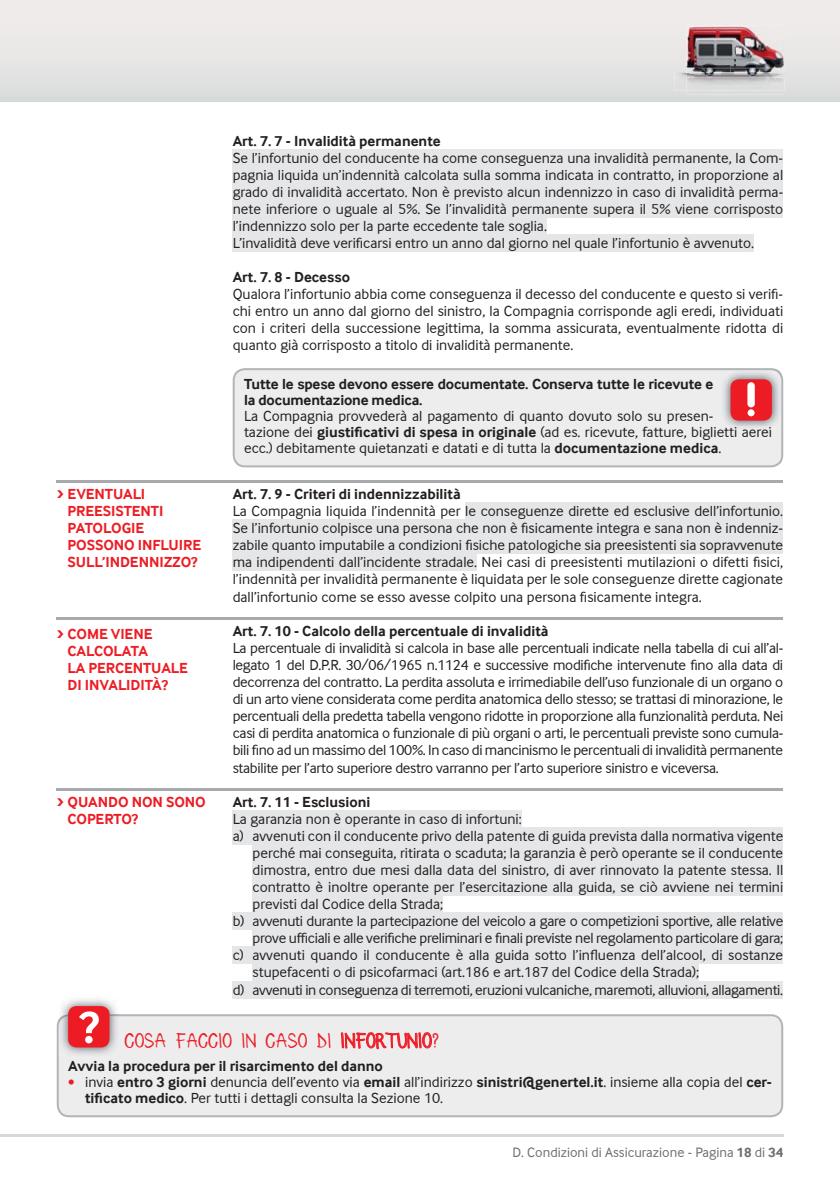
<style>
.page{position:relative;width:840px;height:1191px;background:#fff}
.page>*{position:absolute;margin:0;border:0;box-sizing:border-box;transform-origin:0 0}
.t1{font:700 30px "GENERTEL Script";letter-spacing:.005em;color:#ed1c24}
.t2{font:15px/17px "Inter Face Da Ma";color:#231f20}
.t3{font:700 15px/16px "Inter Face Da Ma";color:#231f20}
.t4{font:15px "Inter Face Da Ma";letter-spacing:-.02em;color:#231f20}
.t5{font:700 15px/17px "Inter Face Da Ma";letter-spacing:-.005em;color:#ed1c24}
.t6{font:14px "Inter Face Da Ma";color:#6d6e70}
.s1{font-weight:700}
.s2{font-size:13px;color:#ed1c24}
</style>
<div class="page">
<svg style="left:0;top:0;width:839px;height:102px;background:#e7e5e5"></svg>
<hr style="left:0;top:1134px;width:782px;height:2px;background:#d6d9da">
<img style="left:674px;top:72px;width:110px;height:18px">
<img style="left:686px;top:90px;width:97px;height:4px">
<img style="left:686px;top:78px;width:97px;height:12px">
<img style="left:686px;top:26px;width:97px;height:52px">
<img style="left:701px;top:65px;width:29px;height:3px">
<img style="left:686px;top:69px;width:96px;height:6px">
<svg style="left:702px;top:68px;width:28px;height:5px"></svg>
<div style="left:232px;top:150px;width:550px;height:68px;background:#e5e6e7"></div>
<div style="left:232px;top:218px;width:314px;height:17px;background:#e5e6e7"></div>
<div style="left:232px;top:235px;width:521px;height:17px;background:#e5e6e7"></div>
<hr style="left:57px;top:480px;width:725px;height:2px;background:#a7a9ac">
<div style="left:465px;top:503px;width:317px;height:17px;background:#e5e6e7"></div>
<div style="left:232px;top:520px;width:550px;height:34px;background:#e5e6e7"></div>
<div style="left:232px;top:554px;width:245px;height:17px;background:#e5e6e7"></div>
<hr style="left:57px;top:617px;width:725px;height:2px;background:#a7a9ac">
<hr style="left:57px;top:788px;width:725px;height:2px;background:#a7a9ac">
<div style="left:232px;top:810px;width:289px;height:17px;background:#e5e6e7"></div>
<div style="left:232px;top:827px;width:550px;height:17px;background:#e5e6e7"></div>
<div style="left:252px;top:844px;width:530px;height:51px;background:#e5e6e7"></div>
<div style="left:252px;top:895px;width:191px;height:17px;background:#e5e6e7"></div>
<div style="left:232px;top:912px;width:550px;height:17px;background:#e5e6e7"></div>
<div style="left:252px;top:929px;width:530px;height:17px;background:#e5e6e7"></div>
<div style="left:232px;top:946px;width:550px;height:17px;background:#e5e6e7"></div>
<div style="left:252px;top:963px;width:446px;height:17px;background:#e5e6e7"></div>
<div style="left:232px;top:981px;width:550px;height:17px;background:#e5e6e7"></div>
<div style="left:232px;top:368px;width:550px;height:99px;background:#ededee"></div>
<img style="left:720px;top:370px;width:61px;height:60px">
<img style="left:720px;top:426px;width:51px;height:4px">
<div style="left:730px;top:379px;width:41px;height:41px;background:#ed1c24;border-radius:9px"></div>
<div style="left:747px;top:382px;width:7px;height:25px;background:#fff;border-radius:4px"></div>
<div style="left:747px;top:409px;width:7px;height:7px;background:#fff;border-radius:50%"></div>
<div style="left:57px;top:1014px;width:725px;height:103px;background:#ededee"></div>
<img style="left:61px;top:999px;width:55px;height:15px">
<img style="left:59px;top:1025px;width:60px;height:31px">
<img style="left:59px;top:1014px;width:60px;height:11px">
<div style="left:68px;top:1006px;width:41px;height:41px;background:#ed1c24;border-radius:9px"></div>
<svg style="left:79px;top:1011px;width:20px;height:32px"></svg>
<p class="t3" style="left:232px;top:133px;width:209px">Art. 7. 7 - Invalidità permanente</p>
<p class="t2" style="left:232px;top:150px;width:551px">Se l’infortunio del conducente ha come conseguenza una invalidità permanente, la Com&shy;pagnia liquida un’indennità calcolata sulla somma indicata in contratto, in proporzione al grado di invalidità accertato. Non è previsto alcun indennizzo in caso di invalidità perma&shy;nete inferiore o uguale al 5%. Se l’invalidità permanente supera il 5% viene corrisposto l’indennizzo solo per la parte eccedente tale soglia.<br>L’invalidità deve verificarsi entro un anno dal giorno nel quale l’infortunio è avvenuto.</p>
<p class="t3" style="left:232px;top:269px;width:119px">Art. 7. 8 - Decesso</p>
<p class="t2" style="left:232px;top:286px;width:551px;text-align:justify">Qualora l’infortunio abbia come conseguenza il decesso del conducente e questo si verifi&shy;chi entro un anno dal giorno del sinistro, la Compagnia corrisponde agli eredi, individuati con i criteri della successione legittima, la somma assicurata, eventualmente ridotta di quanto già corrisposto a titolo di invalidità permanente.</p>
<p class="t5" style="left:68px;top:486px;width:135px;text-indent:-11px">❯ EVENTUALI<br>PREESISTENTI<br>PATOLOGIE<br>POSSONO INFLUIRE<br>SULL’INDENNIZZO?</p>
<p class="t5" style="left:68px;top:625px;width:122px;text-indent:-11px">❯ COME VIENE<br>CALCOLATA<br>LA PERCENTUALE<br>DI INVALIDITÀ?</p>
<p class="t5" style="left:68px;top:793px;width:140px;text-indent:-11px">❯ QUANDO NON SONO<br>COPERTO?</p>
<p class="t3" style="left:244px;top:376px;width:470px">Tutte le spese devono essere documentate. Conserva tutte le ricevute e la documentazione medica.</p>
<p class="t2" style="left:244px;top:408px;width:529px;line-height:16px">La Compagnia provvederà al pagamento di quanto dovuto solo su presen-<br>tazione dei <span class="s1">giustificativi di spesa in originale</span> (ad es. ricevute, fatture, biglietti aerei ecc.) debitamente quietanzati e datati e di tutta la <span class="s1">documentazione medica</span>.</p>
<p class="t3" style="left:232px;top:486px;width:229px">Art. 7. 9 - Criteri di indennizzabilità</p>
<p class="t2" style="left:232px;top:503px;width:551px;text-align:justify">La Compagnia liquida l’indennità per le conseguenze dirette ed esclusive dell’infortunio.<br>Se l’infortunio colpisce una persona che non è fisicamente integra e sana non è indenniz&shy;zabile quanto imputabile a condizioni fisiche patologiche sia preesistenti sia sopravvenute ma indipendenti dall’incidente stradale. Nei casi di preesistenti mutilazioni o difetti fisici, l’indennità per invalidità permanente è liquidata per le sole conseguenze dirette cagionate dall’infortunio come se esso avesse colpito una persona fisicamente integra.</p>
<p class="t3" style="left:232px;top:623px;width:317px">Art. 7. 10 - Calcolo della percentuale di invalidità</p>
<p class="t2" style="left:232px;top:639px;width:552px;text-align:justify">La percentuale di invalidità si calcola in base alle percentuali indicate nella tabella di cui all’al&shy;legato 1 del D.P.R. 30/06/1965 n.1124 e successive modifiche intervenute fino alla data di decorrenza del contratto. La perdita assoluta e irrimediabile dell’uso funzionale di un organo o di un arto viene considerata come perdita anatomica dello stesso; se trattasi di minorazione, le percentuali della predetta tabella vengono ridotte in proporzione alla funzionalità perduta. Nei casi di perdita anatomica o funzionale di più organi o arti, le percentuali previste sono cumula&shy;bili fino ad un massimo del 100%. In caso di mancinismo le percentuali di invalidità permanente stabilite per l’arto superiore destro varranno per l’arto superiore sinistro e viceversa.</p>
<p class="t3" style="left:232px;top:794px;width:139px">Art. 7. 11 - Esclusioni</p>
<p class="t2" style="left:232px;top:810px;width:290px">La garanzia non è operante in caso di infortuni:</p>
<p class="t2" style="left:232px;top:827px;width:552px">a) avvenuti con il conducente privo della patente di guida prevista dalla normativa vigente</p>
<p class="t2" style="left:252px;top:844px;width:532px">perché mai conseguita, ritirata o scaduta; la garanzia è però operante se il conducente</p>
<p class="t2" style="left:252px;top:861px;width:532px">dimostra, entro due mesi dalla data del sinistro, di aver rinnovato la patente stessa. Il</p>
<p class="t2" style="left:252px;top:878px;width:532px">contratto è inoltre operante per l’esercitazione alla guida, se ciò avviene nei termini</p>
<p class="t2" style="left:252px;top:895px;width:192px">previsti dal Codice della Strada;</p>
<p class="t4" style="left:232px;top:912px;width:552px">b) avvenuti durante la partecipazione del veicolo a gare o competizioni sportive, alle relative</p>
<p class="t4" style="left:252px;top:929px;width:532px">prove ufficiali e alle verifiche preliminari e finali previste nel regolamento particolare di gara;</p>
<p class="t2" style="left:232px;top:946px;width:551px">c) avvenuti quando il conducente è alla guida sotto l’influenza dell’alcool, di sostanze</p>
<p class="t2" style="left:252px;top:963px;width:448px">stupefacenti o di psicofarmaci (art.186 e art.187 del Codice della Strada);</p>
<p class="t4" style="left:232px;top:981px;width:551px">d) avvenuti in conseguenza di terremoti, eruzioni vulcaniche, maremoti, alluvioni, allagamenti.</p>
<h1 class="t1" style="left:125px;top:1026px;width:315px">COSA FACCIO IN CASO DI INFORTUNIO?</h1>
<p class="t3" style="left:68px;top:1057px;width:316px">Avvia la procedura per il risarcimento del danno</p>
<p class="t2" style="left:85px;top:1073px;width:687px;line-height:16px;text-indent:-17px"><span class="s2">•</span> invia <span class="s1">entro 3 giorni</span> denuncia dell’evento via <span class="s1">email</span> all’indirizzo <span class="s1">sinistri@genertel.it</span>. insieme alla copia del <span class="s1">cer&shy;tificato medico</span>. Per tutti i dettagli consulta la Sezione 10.</p>
<p class="t6" style="left:512px;top:1144px;width:272px">D. Condizioni di Assicurazione - Pagina <span class="s1">18</span> di <span class="s1">34</span></p>
</div>
